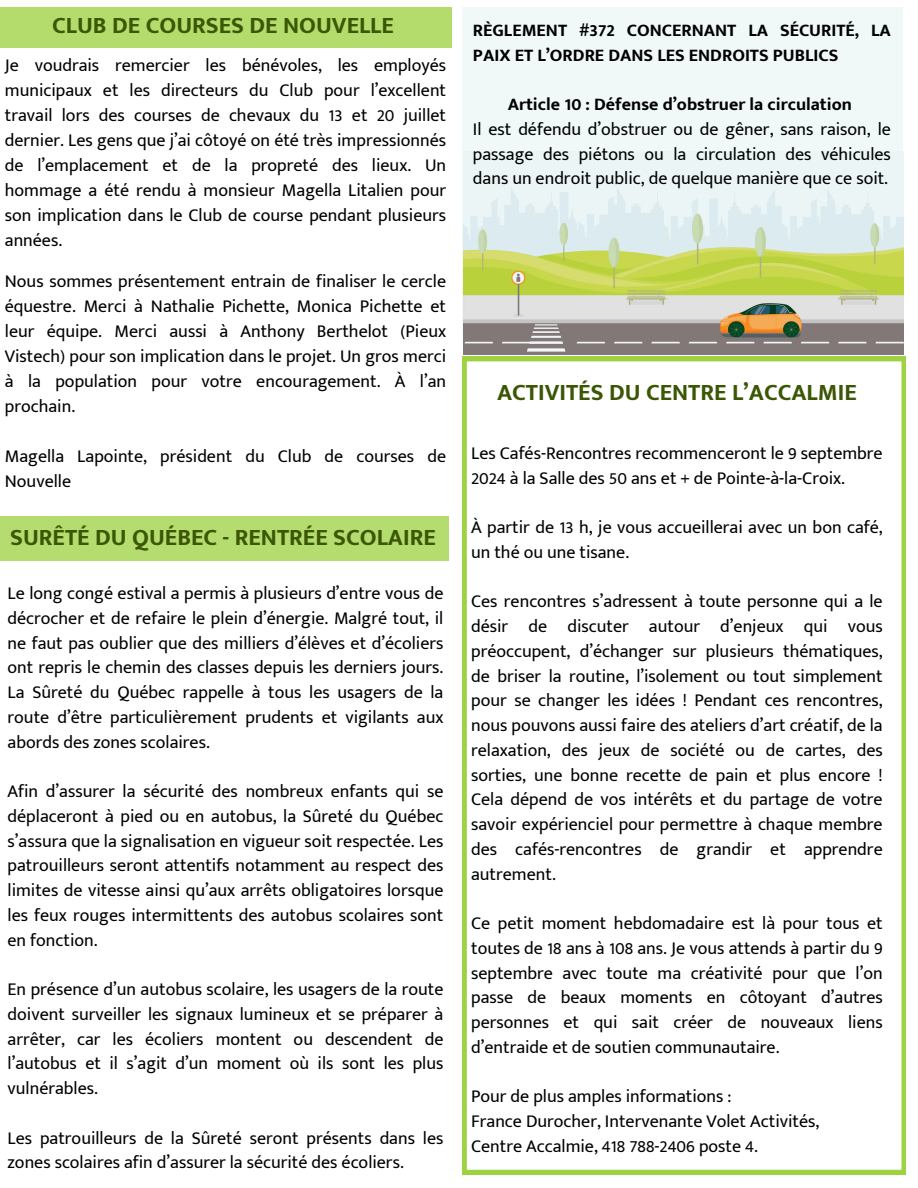
<style>
.page{position:relative;width:918px;height:1188px;background:#fff}
.page>*{position:absolute;margin:0;border:0;box-sizing:border-box;transform-origin:0 0}
.t1{font:700 24px "Mukta Mahee";color:#3b5704}
.t2{font:18px/24.8px "Mukta Mahee";color:#000;text-align:justify}
.t3{font:700 18px/24.8px "Mukta Mahee";color:#000}
</style>
<div class="page">
<div style="left:0;top:516px;width:449px;height:45px;background:#b4dc6f"></div>
<svg style="left:462px;top:357px;width:444px;height:817px"></svg>
<div style="left:462px;top:8px;width:440px;height:334px;background:#f0f8f8"></div>
<img style="left:464px;top:152px;width:440px;height:202px">
<div style="left:0;top:8px;width:451px;height:40px;background:#b3dc6c"></div>
<p class="t1" style="left:52px;top:11px;width:343px">CLUB DE COURSES DE NOUVELLE</p>
<p class="t2" style="left:5px;top:52px;width:443px">Je voudrais remercier les bénévoles, les employés municipaux et les directeurs du Club pour l’excellent travail lors des courses de chevaux du 13 et 20 juillet dernier. Les gens que j’ai côtoyé on été très impressionnés de l’emplacement et de la propreté des lieux. Un hommage a été rendu à monsieur Magella Litalien pour son implication dans le Club de course pendant plusieurs années.</p>
<p class="t2" style="left:5px;top:268px;width:443px">Nous sommes présentement entrain de finaliser le cercle équestre. Merci à Nathalie Pichette, Monica Pichette et leur équipe. Merci aussi à Anthony Berthelot (Pieux Vistech) pour son implication dans le projet. Un gros merci à la population pour votre encouragement. À l’an prochain.</p>
<p class="t2" style="left:5px;top:443px;width:443px">Magella Lapointe, président du Club de courses de<br>Nouvelle</p>
<p class="t1" style="left:10px;top:522px;width:427px">SURÊTÉ DU QUÉBEC - RENTRÉE SCOLAIRE</p>
<h2 class="t2" style="left:8px;top:580px;width:437px">Le long congé estival a permis à plusieurs d’entre vous de décrocher et de refaire le plein d’énergie. Malgré tout, il ne faut pas oublier que des milliers d’élèves et d’écoliers ont repris le chemin des classes depuis les derniers jours.<br>La Sûreté du Québec rappelle à tous les usagers de la route d’être particulièrement prudents et vigilants aux abords des zones scolaires.</h2>
<p class="t2" style="left:8px;top:778px;width:437px">Afin d’assurer la sécurité des nombreux enfants qui se déplaceront à pied ou en autobus, la Sûreté du Québec s’assura que la signalisation en vigueur soit respectée. Les patrouilleurs seront attentifs notamment au respect des limites de vitesse ainsi qu’aux arrêts obligatoires lorsque les feux rouges intermittents des autobus scolaires sont en fonction.</p>
<p class="t2" style="left:8px;top:976px;width:437px">En présence d’un autobus scolaire, les usagers de la route doivent surveiller les signaux lumineux et se préparer à arrêter, car les écoliers montent ou descendent de l’autobus et il s’agit d’un moment où ils sont les plus vulnérables.</p>
<p class="t2" style="left:8px;top:1125px;width:437px">Les patrouilleurs de la Sûreté seront présents dans les zones scolaires afin d’assurer la sécurité des écoliers.</p>
<h1 class="t3" style="left:473px;top:17px;width:419px">RÈGLEMENT #372 CONCERNANT LA SÉCURITÉ, LA<br>PAIX ET L’ORDRE DANS LES ENDROITS PUBLICS</h1>
<p class="t3" style="left:508px;top:92px;width:346px">Article 10 : Défense d’obstruer la circulation</p>
<p class="t2" style="left:473px;top:116px;width:419px">Il est défendu d’obstruer ou de gêner, sans raison, le passage des piétons ou la circulation des véhicules dans un endroit public, de quelque manière que ce soit.</p>
<p class="t1" style="left:497px;top:377px;width:361px">ACTIVITÉS DU CENTRE L’ACCALMIE</p>
<p class="t2" style="left:471px;top:440px;width:413px">Les Cafés-Rencontres recommenceront le 9 septembre<br>2024 à la Salle des 50 ans et + de Pointe-à-la-Croix.</p>
<p class="t2" style="left:471px;top:515px;width:413px">À partir de 13 h, je vous accueillerai avec un bon café, un thé ou une tisane.</p>
<p class="t2" style="left:471px;top:589px;width:413px">Ces rencontres s’adressent à toute personne qui a le désir de discuter autour d’enjeux qui vous préoccupent, d’échanger sur plusieurs thématiques, de briser la routine, l’isolement ou tout simplement pour se changer les idées ! Pendant ces rencontres, nous pouvons aussi faire des ateliers d’art créatif, de la relaxation, des jeux de société ou de cartes, des sorties, une bonne recette de pain et plus encore !<br>Cela dépend de vos intérêts et du partage de votre savoir expérienciel pour permettre à chaque membre des cafés-rencontres de grandir et apprendre autrement.</p>
<p class="t2" style="left:471px;top:911px;width:413px">Ce petit moment hebdomadaire est là pour tous et toutes de 18 ans à 108 ans. Je vous attends à partir du 9 septembre avec toute ma créativité pour que l’on passe de beaux moments en côtoyant d’autres personnes et qui sait créer de nouveaux liens d’entraide et de soutien communautaire.</p>
<p class="t2" style="left:471px;top:1084px;width:262px">Pour de plus amples informations :</p>
<p class="t2" style="left:471px;top:1109px;width:350px">France Durocher, Intervenante Volet Activités,</p>
<h1 class="t2" style="left:471px;top:1133px;width:288px">Centre Accalmie, 418 788-2406 poste 4.</h1>
</div>
